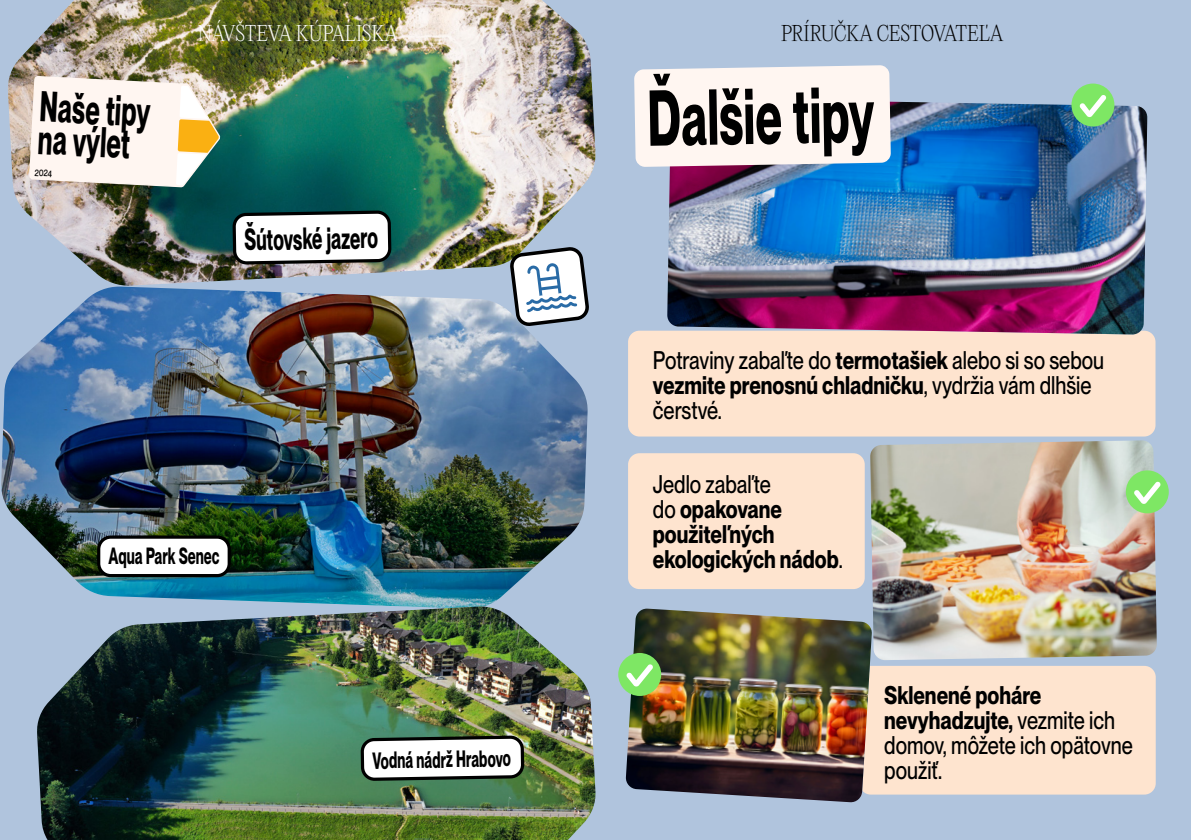
<style>
.page{position:relative;width:1191px;height:840px;background:#fff}
.page>*{position:absolute;margin:0;border:0;box-sizing:border-box;transform-origin:0 0}
.t1{font:77.2px "OT Neue Montreal Bold Squeezed";color:#000}
.t2{font:42px/32.6px "OT Neue Montreal Bold Squeezed";color:#000}
.t3{font:30px "OT Neue Montreal Bold Squeezed";color:#000}
.t4{font:25px/25px "OT Neue Montreal Bold Semi Squeezed";color:#000}
.t5{font:25px/25px "OT Neue Montreal Medium Semi Squeezed";color:#000}
.t6{font:23px "OT Neue Montreal Bold Squeezed";color:#000}
.t7{font:200 20px "PP Editorial New";letter-spacing:-.02em;color:#000}
.t8{font:200 20px "PP Editorial New";letter-spacing:-.02em;color:#fff}
.t9{font:9.4px "OT Neue Montreal Medium Semi Squeezed";color:#000}
.s1{font-family:"OT Neue Montreal Bold Semi Squeezed"}
.s2{font-family:"OT Neue Montreal Medium Semi Squeezed"}
</style>
<div class="page">
<div style="left:0;top:0;width:1191px;height:839px;background:#b0c4dd"></div>
<img style="left:7px;top:0;width:589px;height:286px">
<img style="left:1px;top:286px;width:587px;height:322px">
<img style="left:36px;top:606px;width:560px;height:233px">
<div style="left:859px;top:665px;width:296px;height:129px;background:#fee4cf;border-radius:11px"></div>
<img style="left:870px;top:440px;width:286px;height:220px">
<div style="left:628px;top:330px;width:527px;height:106px;background:#fee4cf;border-radius:11px"></div>
<div style="left:628px;top:453px;width:236px;height:135px;background:#fee4cf;border-radius:11px"></div>
<img style="left:667px;top:98px;width:480px;height:236px">
<img style="left:625px;top:608px;width:247px;height:194px">
<div style="left:634px;top:65px;width:257px;height:102px;background:#fff6f1"></div>
<div style="left:618px;top:652px;width:43px;height:43px;background:#7ee764;border-radius:50%"></div>
<svg style="left:626px;top:664px;width:27px;height:22px"></svg>
<div style="left:1125px;top:470px;width:43px;height:43px;background:#7ee764;border-radius:50%"></div>
<svg style="left:1134px;top:481px;width:26px;height:23px"></svg>
<div style="left:1071px;top:83px;width:43px;height:43px;background:#7ee764;border-radius:50%"></div>
<svg style="left:1079px;top:95px;width:27px;height:22px"></svg>
<svg style="left:231px;top:211px;width:161px;height:52px"></svg>
<svg style="left:28px;top:76px;width:192px;height:153px"></svg>
<svg style="left:359px;top:736px;width:166px;height:43px"></svg>
<div style="left:99px;top:537px;width:130px;height:38px;background:#fff;border-radius:12px"></div>
<div style="left:97px;top:535px;width:134px;height:42px;border:3px solid #000;border-radius:12px"></div>
<svg style="left:511px;top:248px;width:77px;height:77px"></svg>
<h2 class="t2" style="left:41px;top:91px;width:112px;rotate:3deg">Naše tipy na výlet</h2>
<p class="t9" style="left:35px;top:167px;width:19px;rotate:3deg">2024</p>
<p class="t8" style="left:198px;top:20px;width:201px">NÁVŠTEVA KÚPALISKA</p>
<p class="t3" style="left:244px;top:221px;width:135px;rotate:-1deg">Šútovské jazero</p>
<p class="t6" style="left:108px;top:542px;width:113px">Aqua Park Senec</p>
<p class="t6" style="left:372px;top:746px;width:140px;rotate:-1deg">Vodná nádrž Hrabovo</p>
<p class="t7" style="left:781px;top:20px;width:223px">PRÍRUČKA CESTOVATEĽA</p>
<h1 class="t1" style="left:646px;top:72px;width:229px;rotate:-1deg">Ďalšie tipy</h1>
<p class="t5" style="left:653px;top:347px;width:453px">Potraviny zabaľte do <span class="s1">termotašiek</span> alebo si so sebou</p>
<p class="t4" style="left:653px;top:372px;width:440px">vezmite prenosnú chladničku<span class="s2">, vydržia vám dlhšie</span></p>
<p class="t5" style="left:653px;top:397px;width:70px">čerstvé.</p>
<p class="t5" style="left:653px;top:471px;width:119px">Jedlo zabaľte</p>
<p class="t4" style="left:653px;top:497px;width:191px"><span class="s2">do</span> opakovane použiteľných ekologických nádob<span class="s2">.</span></p>
<p class="t4" style="left:884px;top:682px;width:232px">Sklenené poháre nevyhadzujte, <span class="s2">vezmite ich</span></p>
<p class="t5" style="left:884px;top:732px;width:250px">domov, môžete ich opätovne použiť.</p>
</div>
